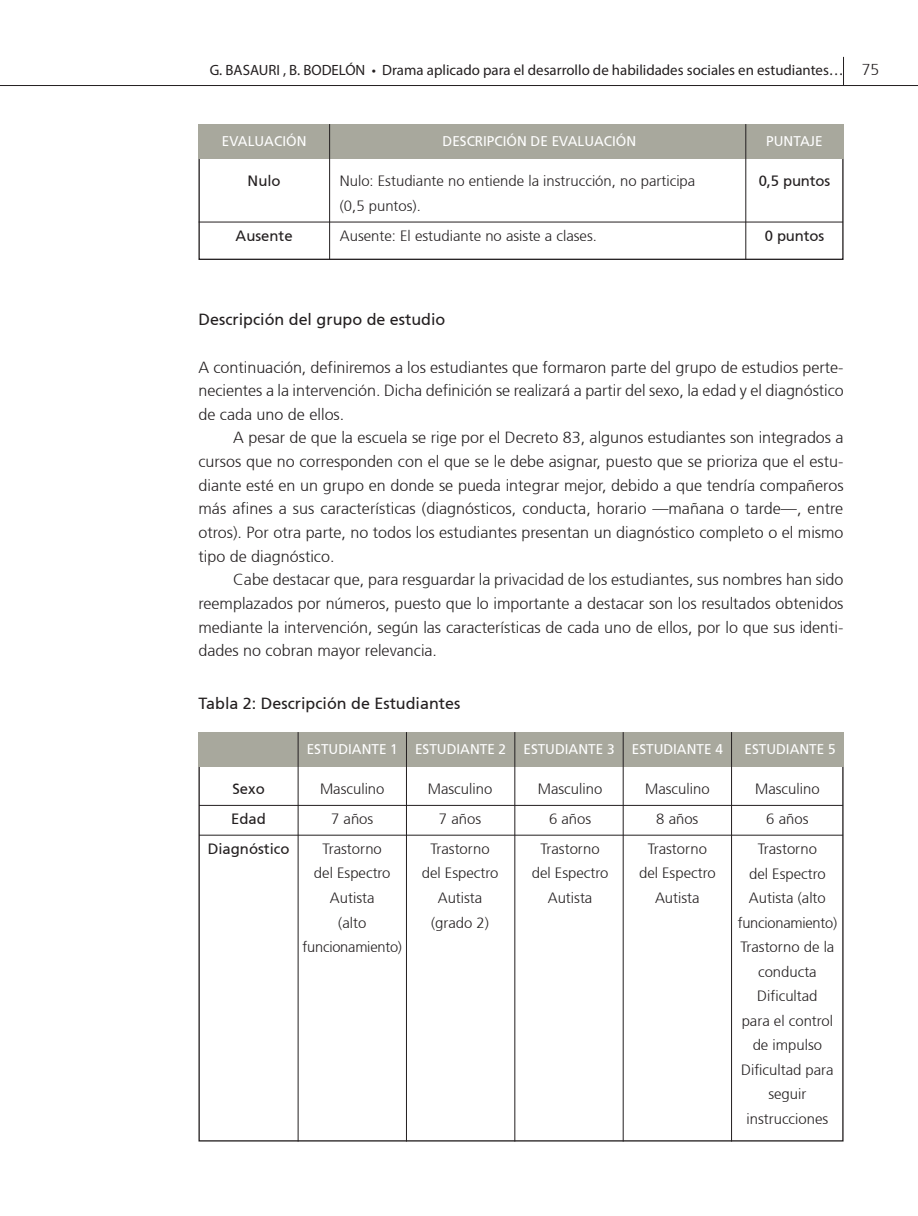
<style>
.page{position:relative;width:918px;height:1216px;background:#fff}
.page>*{position:absolute;margin:0;border:0;box-sizing:border-box;transform-origin:0 0}
.t1{font:300 16.1px/23.6px "Frutiger 45";color:#231f20;text-align:justify}
.t2{font:16.1px "Frutiger 55 Roman";color:#231f20}
.t3{font:300 15.75px "Frutiger 45";color:#231f20}
.t4{font:300 14.88px/24.5px "Frutiger 45";color:#231f20;text-align:center}
.t5{font:14.88px "Myriad Pro";color:#231f20}
.t6{font:14.88px "Frutiger 55 Roman";color:#231f20}
.t7{font:14px "Frutiger 55 Roman";color:#fff}
</style>
<div class="page">
<svg style="left:843px;top:57px;width:1px;height:28px"></svg>
<hr style="left:0;top:85px;width:918px;height:1px;background:#231f20">
<div style="left:198px;top:124px;width:645px;height:35px;background:#a8a89d"></div>
<hr style="left:745px;top:124px;width:1px;height:136px;background:#231f20">
<hr style="left:329px;top:124px;width:1px;height:136px;background:#231f20">
<hr style="left:199px;top:221px;width:644px;height:1px;background:#231f20">
<div style="left:198px;top:732px;width:645px;height:34px;background:#a8a89d"></div>
<hr style="left:731px;top:732px;width:1px;height:409px;background:#231f20">
<hr style="left:514px;top:732px;width:1px;height:409px;background:#231f20">
<hr style="left:623px;top:732px;width:1px;height:409px;background:#231f20">
<hr style="left:406px;top:732px;width:1px;height:409px;background:#231f20">
<hr style="left:298px;top:732px;width:1px;height:409px;background:#231f20">
<hr style="left:199px;top:805px;width:644px;height:1px;background:#231f20">
<hr style="left:199px;top:834px;width:644px;height:1px;background:#231f20">
<p class="t5" style="left:210px;top:61px;width:635px">G. BASAURI , B. BODELÓN • Drama aplicado para el desarrollo de habilidades sociales en estudiantes…</p>
<p class="t3" style="left:861px;top:61px;width:19px">75</p>
<p class="t7" style="left:222px;top:133px;width:86px">EVALUACIÓN</p>
<p class="t7" style="left:442px;top:133px;width:195px">DESCRIPCIÓN DE EVALUACIÓN</p>
<p class="t7" style="left:766px;top:133px;width:58px">PUNTAJE</p>
<p class="t6" style="left:759px;top:172px;width:73px">0,5 puntos</p>
<p class="t6" style="left:248px;top:172px;width:35px">Nulo</p>
<p class="t4" style="left:340px;top:169px;width:357px;text-align:left">Nulo: Estudiante no entiende la instrucción, no participa (0,5 puntos).</p>
<p class="t4" style="left:340px;top:223px;width:259px">Ausente: El estudiante no asiste a clases.</p>
<p class="t6" style="left:765px;top:227px;width:61px">0 puntos</p>
<p class="t6" style="left:236px;top:227px;width:59px">Ausente</p>
<p class="t2" style="left:198px;top:310px;width:248px">Descripción del grupo de estudio</p>
<p class="t1" style="left:198px;top:355px;width:647px">A continuación, definiremos a los estudiantes que formaron parte del grupo de estudios perte&shy;necientes a la intervención. Dicha definición se realizará a partir del sexo, la edad y el diagnóstico de cada uno de ellos.</p>
<p class="t1" style="left:198px;top:426px;width:646px;text-indent:35px">A pesar de que la escuela se rige por el Decreto 83, algunos estudiantes son integrados a cursos que no corresponden con el que se le debe asignar, puesto que se prioriza que el estu&shy;diante esté en un grupo en donde se pueda integrar mejor, debido a que tendría compañeros más afines a sus características (diagnósticos, conducta, horario —mañana o tarde—, entre otros). Por otra parte, no todos los estudiantes presentan un diagnóstico completo o el mismo tipo de diagnóstico.</p>
<p class="t1" style="left:198px;top:568px;width:646px;text-indent:35px">Cabe destacar que, para resguardar la privacidad de los estudiantes, sus nombres han sido reemplazados por números, puesto que lo importante a destacar son los resultados obtenidos mediante la intervención, según las características de cada uno de ellos, por lo que sus identi&shy;dades no cobran mayor relevancia.</p>
<p class="t2" style="left:198px;top:694px;width:263px">Tabla 2: Descripción de Estudiantes</p>
<p class="t6" style="left:232px;top:780px;width:34px">Sexo</p>
<p class="t6" style="left:231px;top:810px;width:36px">Edad</p>
<p class="t6" style="left:208px;top:840px;width:83px">Diagnóstico</p>
<p class="t7" style="left:307px;top:741px;width:418px">ESTUDIANTE 1 ESTUDIANTE 2 ESTUDIANTE 3 ESTUDIANTE 4</p>
<p class="t7" style="left:744px;top:741px;width:93px">ESTUDIANTE 5</p>
<p class="t4" style="left:755px;top:774px;width:66px;line-height:29.8px">Masculino<br>6 años<br>Trastorno</p>
<p class="t4" style="left:738px;top:861px;width:101px">del Espectro<br>Autista (alto funcionamiento)<br>Trastorno de la conducta<br>Dificultad<br>para el control de impulso<br>Dificultad para seguir instrucciones</p>
<p class="t4" style="left:320px;top:774px;width:66px;line-height:29.8px">Masculino<br>7 años<br>Trastorno</p>
<p class="t4" style="left:303px;top:861px;width:101px">del Espectro<br>Autista<br>(alto funcionamiento)</p>
<p class="t4" style="left:428px;top:774px;width:66px;line-height:29.8px">Masculino<br>7 años<br>Trastorno</p>
<p class="t4" style="left:422px;top:861px;width:78px">del Espectro<br>Autista (grado 2)</p>
<p class="t4" style="left:538px;top:774px;width:66px;line-height:29.8px">Masculino<br>6 años<br>Trastorno</p>
<p class="t4" style="left:532px;top:861px;width:78px">del Espectro<br>Autista</p>
<p class="t4" style="left:645px;top:774px;width:66px;line-height:29.8px">Masculino<br>8 años<br>Trastorno</p>
<p class="t4" style="left:639px;top:861px;width:78px">del Espectro<br>Autista</p>
</div>
